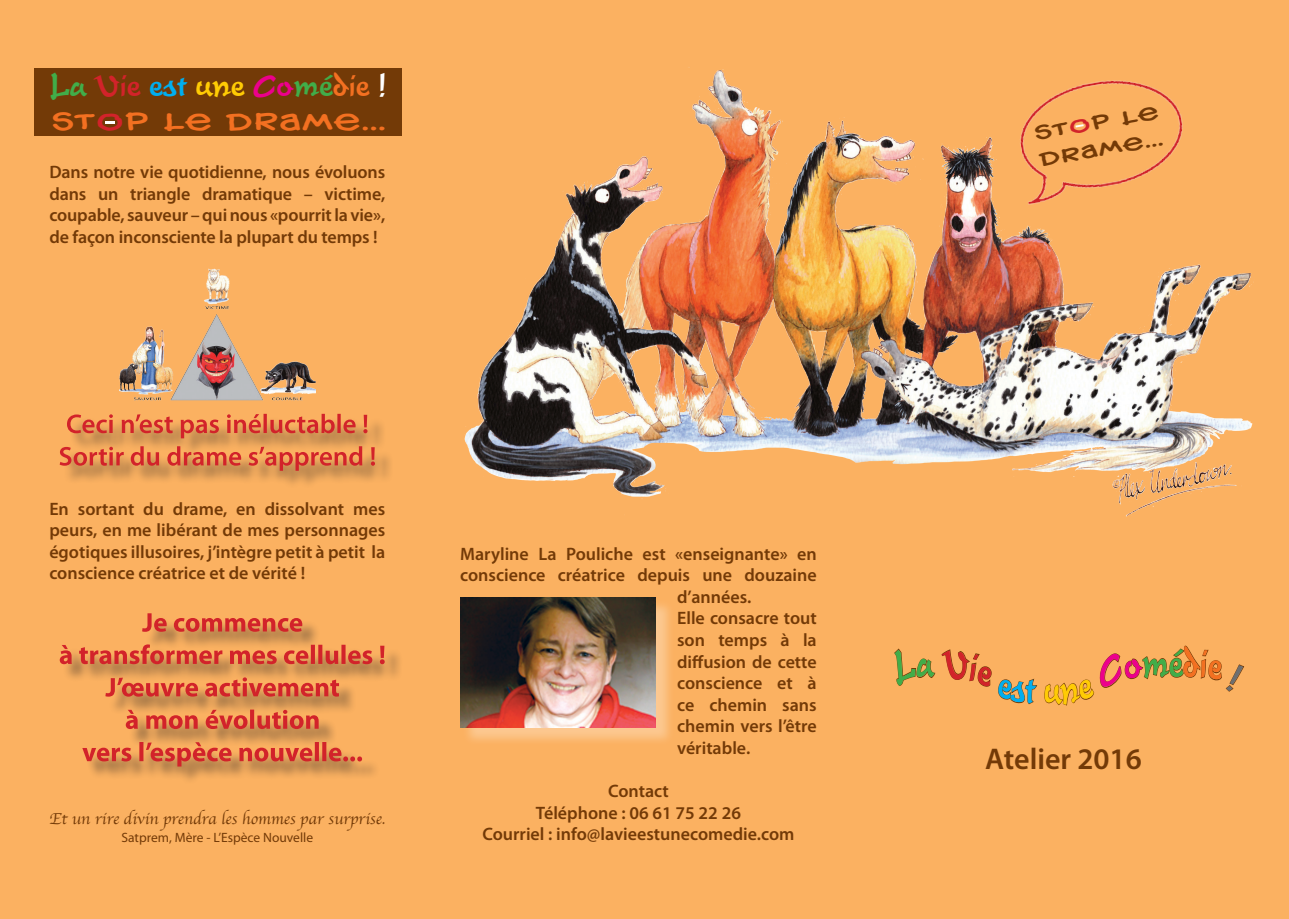
<style>
.page{position:relative;width:1289px;height:919px;background:#fff}
.page>*{position:absolute;margin:0;border:0;box-sizing:border-box;transform-origin:0 0}
.t1{font:500 41.25px "Time Scr D";color:#41ad49;scale:.72 1}
.t2{font:500 31.5px "Time Scr D";color:#41ad49;scale:.91 1}
.t3{font:600 30px "Myriad Pro";color:#733a07}
.t4{font:700 24.3px "Wallow Hmk";letter-spacing:.03em;color:#f37021;scale:1.53 1}
.t5{font:700 19.05px/27px "Wallow Hmk";color:#733a07;scale:1.53 1}
.t6{font:600 18px/21.6px "Myriad Pro";color:#733a07;text-align:justify}
.t7{font:16.5px "Apple Chancery";color:#733a07}
.t8{font:13.5px "Myriad Pro";color:#733a07}
.s1{color:#d2232a}
.s2{color:#00aeef}
.s3{color:#ffcb04}
.s4{color:#ec008c}
.s5{color:#f37021}
.s6{color:#fff}
</style>
<div class="page">
<div style="left:0;top:0;width:1288px;height:918px;background:#fbb161"></div>
<img style="left:464px;top:67px;width:790px;height:450px">
<div style="left:462px;top:599px;width:212px;height:147px;background:#fff;opacity:.3"></div>
<img style="left:460px;top:597px;width:196px;height:130px">
<div style="left:34px;top:68px;width:368px;height:68px;background:#733a07"></div>
<svg style="left:105px;top:121px;width:10px;height:2px"></svg>
<div style="left:62px;top:416px;width:331px;height:73px;background:#231f20;opacity:.5"></div>
<svg style="left:60px;top:446px;width:315px;height:24px"></svg>
<svg style="left:67px;top:414px;width:300px;height:24px"></svg>
<div style="left:62px;top:615px;width:341px;height:170px;background:#231f20;opacity:.5"></div>
<svg style="left:142px;top:613px;width:160px;height:18px"></svg>
<svg style="left:60px;top:644px;width:325px;height:20px"></svg>
<svg style="left:105px;top:677px;width:234px;height:19px"></svg>
<svg style="left:126px;top:709px;width:193px;height:20px"></svg>
<svg style="left:82px;top:742px;width:280px;height:24px"></svg>
<img style="left:119px;top:268px;width:196px;height:133px">
<img style="left:996px;top:67px;width:209px;height:151px">
<svg style="left:1075px;top:124px;width:8px;height:3px"></svg>
<svg style="left:894px;top:645px;width:350px;height:61px"></svg>
<h2 class="t2" style="left:50px;top:67px;width:372px">La <span class="s1">Vie</span> <span class="s2">est</span> <span class="s3">une</span> <span class="s4">Co</span>mé<span class="s5">die</span> <span class="s6">!</span></h2>
<h3 class="t4" style="left:52px;top:106px;width:219px">ST<span class="s1">O</span>P LE DRAME...</h3>
<p class="t6" style="left:49px;top:161px;width:337px">Dans notre vie quotidienne, nous évoluons dans un triangle dramatique – victime, coupable, sauveur – qui nous «pourrit la vie», de façon inconsciente la plupart du temps !</p>
<p class="t6" style="left:49px;top:497px;width:337px">En sortant du drame, en dissolvant mes peurs, en me libérant de mes personnages égotiques illusoires, j’intègre petit à petit la conscience créatrice et de vérité !</p>
<p class="t7" style="left:49px;top:805px;width:337px">Et un rire divin prendra les hommes par surprise.</p>
<p class="t8" style="left:121px;top:828px;width:193px">Satprem, Mère - L’Espèce Nouvelle</p>
<p class="t6" style="left:460px;top:542px;width:358px">Maryline La Pouliche est «enseignante» en</p>
<p class="t6" style="left:460px;top:563px;width:358px">conscience créatrice depuis une douzaine</p>
<p class="t6" style="left:677px;top:585px;width:76px">d’années.</p>
<p class="t6" style="left:677px;top:607px;width:141px">Elle consacre tout</p>
<p class="t6" style="left:677px;top:628px;width:141px">son temps à la</p>
<p class="t6" style="left:677px;top:650px;width:141px">diffusion de cette</p>
<p class="t6" style="left:677px;top:671px;width:141px">conscience et à</p>
<p class="t6" style="left:677px;top:693px;width:141px">ce chemin sans</p>
<p class="t6" style="left:677px;top:715px;width:141px">chemin vers l’être</p>
<p class="t6" style="left:677px;top:736px;width:75px">véritable.</p>
<p class="t6" style="left:482px;top:779px;width:313px;text-align:center">Contact<br>Téléphone : 06 61 75 22 26<br>Courriel : info@lavieestunecomedie.com</p>
<p class="t5" style="left:1032px;top:120px;width:83px;rotate:-10deg">ST<span class="s1">O</span>P LE<br>DRAME...</p>
<h1 class="t1" style="left:1142px;top:639px;width:58px">mé</h1>
<h3 class="t3" style="left:985px;top:740px;width:158px">Atelier 2016</h3>
</div>
